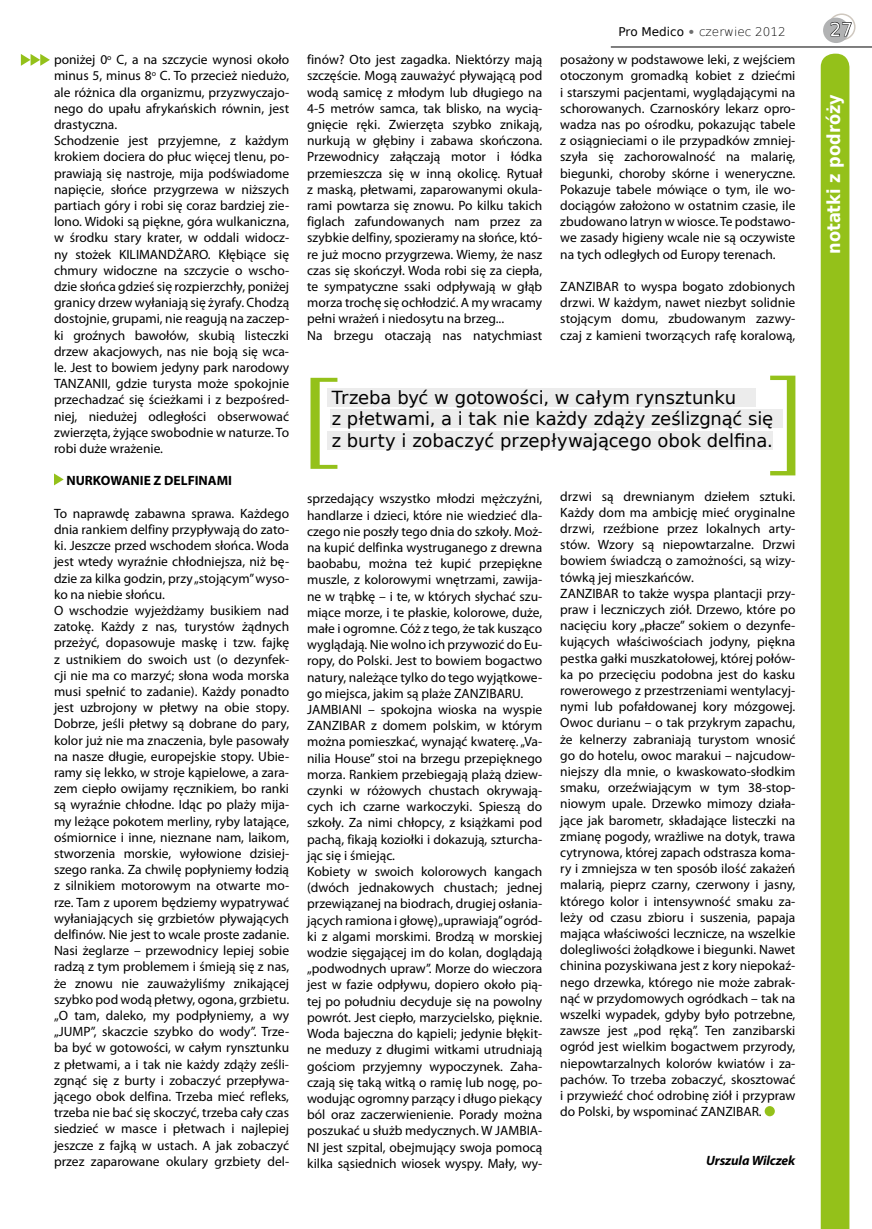
<style>
.page{position:relative;width:872px;height:1229px;background:#fff}
.page>*{position:absolute;margin:0;border:0;box-sizing:border-box;transform-origin:0 0}
.t1{font:18px/21.6px "DejaVu Sans";letter-spacing:-.005em;color:#000}
.t2{font:700 18px "DejaVu Sans Condensed";color:#fff}
.t3{font:18px "DejaVu Sans";color:#fff}
.t4{font:13.5px/16.2px "Myriad Pro";color:#000}
.t5{font:700 13.5px "Myriad Pro";color:#000}
.t6{font:italic 700 13.5px "Myriad Pro";letter-spacing:-.01em;color:#000}
.t7{font:200 12px "DejaVu Sans";color:#000}
.s1{font-weight:400}
.s2{font-family:"Ottawa";font-weight:400;color:#6e6e6e}
</style>
<div class="page">
<div style="left:828px;top:13px;width:27px;height:27px;border:2px solid #cfc8bf;border-radius:50%"></div>
<div style="left:823px;top:18px;width:26px;height:25px;background:#b1b2b3;border-radius:50%"></div>
<hr style="left:611px;top:47px;width:261px;height:1px;background:#000">
<svg style="left:830px;top:22px;width:22px;height:15px"></svg>
<div style="left:327px;top:431px;width:445px;height:19px;background:#ececec"></div>
<div style="left:330px;top:409px;width:452px;height:19px;background:#ececec"></div>
<div style="left:327px;top:388px;width:428px;height:19px;background:#ececec"></div>
<div style="left:820px;top:54px;width:29px;height:1175px;background:#94c11a"></div>
<div style="left:826px;top:94px;width:14px;height:256px;background:#94c11a"></div>
<svg style="left:54px;top:473px;width:10px;height:12px"></svg>
<div style="left:764px;top:1106px;width:11px;height:10px;background:#94c11a;border-radius:50%"></div>
<svg style="left:310px;top:378px;width:27px;height:91px"></svg>
<svg style="left:770px;top:376px;width:25px;height:99px"></svg>
<svg style="left:21px;top:54px;width:29px;height:12px"></svg>
<p class="t4" style="left:54px;top:51px;width:237px">poniżej 0<sup>o</sup> C, a na szczycie wynosi około minus 5, minus 8<sup>o</sup> C. To przecież niedużo, ale różnica dla organizmu, przyzwyczajo&shy;nego do upału afrykańskich równin, jest drastyczna.<br>Schodzenie jest przyjemne, z każdym krokiem dociera do płuc więcej tlenu, po&shy;prawiają się nastroje, mija podświadome napięcie, słońce przygrzewa w niższych partiach góry i robi się coraz bardziej zie&shy;lono. Widoki są piękne, góra wulkaniczna, w środku stary krater, w oddali widocz&shy;ny stożek KILIMANDŻARO. Kłębiące się chmury widoczne na szczycie o wscho&shy;dzie słońca gdzieś się rozpierzchły, poniżej granicy drzew wyłaniają się żyrafy. Chodzą dostojnie, grupami, nie reagują na zaczep&shy;ki groźnych bawołów, skubią listeczki drzew akacjowych, nas nie boją się wca&shy;le. Jest to bowiem jedyny park narodowy TANZANII, gdzie turysta może spokojnie przechadzać się ścieżkami i z bezpośred&shy;niej, niedużej odległości obserwować zwierzęta, żyjące swobodnie w naturze. To robi duże wrażenie.</p>
<p class="t5" style="left:66px;top:472px;width:167px">NURKOWANIE Z DELFINAMI</p>
<p class="t4" style="left:54px;top:505px;width:237px">To naprawdę zabawna sprawa. Każdego dnia rankiem delfiny przypływają do zato&shy;ki. Jeszcze przed wschodem słońca. Woda jest wtedy wyraźnie chłodniejsza, niż bę&shy;dzie za kilka godzin, przy „stojącym” wyso&shy;ko na niebie słońcu.<br>O wschodzie wyjeżdżamy busikiem nad zatokę. Każdy z nas, turystów żądnych przeżyć, dopasowuje maskę i tzw. fajkę z ustnikiem do swoich ust (o dezynfek&shy;cji nie ma co marzyć; słona woda morska musi spełnić to zadanie). Każdy ponadto jest uzbrojony w płetwy na obie stopy.<br>Dobrze, jeśli płetwy są dobrane do pary, kolor już nie ma znaczenia, byle pasowały na nasze długie, europejskie stopy. Ubie&shy;ramy się lekko, w stroje kąpielowe, a zara&shy;zem ciepło owijamy ręcznikiem, bo ranki są wyraźnie chłodne. Idąc po plaży mija&shy;my leżące pokotem merliny, ryby latające, ośmiornice i inne, nieznane nam, laikom, stworzenia morskie, wyłowione dzisiej&shy;szego ranka. Za chwilę popłyniemy łodzią z silnikiem motorowym na otwarte mo&shy;rze. Tam z uporem będziemy wypatrywać wyłaniających się grzbietów pływających delfinów. Nie jest to wcale proste zadanie.<br>Nasi żeglarze – przewodnicy lepiej sobie radzą z tym problemem i śmieją się z nas, że znowu nie zauważyliśmy znikającej szybko pod wodą płetwy, ogona, grzbietu. „O tam, daleko, my podpłyniemy, a wy „JUMP”, skaczcie szybko do wody”. Trze&shy;ba być w gotowości, w całym rynsztunku z płetwami, a i tak nie każdy zdąży ześli&shy;zgnąć się z burty i zobaczyć przepływa&shy;jącego obok delfina. Trzeba mieć refleks, trzeba nie bać się skoczyć, trzeba cały czas siedzieć w masce i płetwach i najlepiej jeszcze z fajką w ustach. A jak zobaczyć przez zaparowane okulary grzbiety del-</p>
<p class="t4" style="left:307px;top:51px;width:237px">finów? Oto jest zagadka. Niektórzy mają szczęście. Mogą zauważyć pływającą pod wodą samicę z młodym lub długiego na 4-5 metrów samca, tak blisko, na wycią&shy;gnięcie ręki. Zwierzęta szybko znikają, nurkują w głębiny i zabawa skończona.<br>Przewodnicy załączają motor i łódka przemieszcza się w inną okolicę. Rytuał z maską, płetwami, zaparowanymi okula&shy;rami powtarza się znowu. Po kilku takich figlach zafundowanych nam przez za szybkie delfiny, spozieramy na słońce, któ&shy;re już mocno przygrzewa. Wiemy, że nasz czas się skończył. Woda robi się za ciepła, te sympatyczne ssaki odpływają w głąb morza trochę się ochłodzić. A my wracamy pełni wrażeń i niedosytu na brzeg...<br>Na brzegu otaczają nas natychmiast</p>
<p class="t7" style="left:618px;top:22px;width:169px"><span class="s1">Pro Medico</span> <span class="s2">•</span> czerwiec 2012</p>
<h1 class="t3" style="left:829px;top:15px;width:24px">27</h1>
<p class="t4" style="left:560px;top:51px;width:237px;text-align:justify">posażony w podstawowe leki, z wejściem otoczonym gromadką kobiet z dziećmi i starszymi pacjentami, wyglądającymi na schorowanych. Czarnoskóry lekarz opro&shy;wadza nas po ośrodku, pokazując tabele z osiągnieciami o ile przypadków zmniej&shy;szyła się zachorowalność na malarię, biegunki, choroby skórne i weneryczne.<br>Pokazuje tabele mówiące o tym, ile wo&shy;dociągów założono w ostatnim czasie, ile zbudowano latryn w wiosce. Te podstawo&shy;we zasady higieny wcale nie są oczywiste na tych odległych od Europy terenach.</p>
<p class="t4" style="left:560px;top:278px;width:237px;text-align:justify">ZANZIBAR to wyspa bogato zdobionych drzwi. W każdym, nawet niezbyt solidnie stojącym domu, zbudowanym zazwy&shy;czaj z kamieni tworzących rafę koralową,</p>
<h1 class="t2" style="left:819px;top:254px;width:161px;rotate:-90deg">notatki z podróży</h1>
<h1 class="t1" style="left:332px;top:386px;width:443px">Trzeba być w gotowości, w całym rynsztunku<br>z płetwami, a i tak nie każdy zdąży ześlizgnąć się z burty i zobaczyć przepływającego obok delfina.</h1>
<p class="t4" style="left:307px;top:491px;width:237px">sprzedający wszystko młodzi mężczyźni, handlarze i dzieci, które nie wiedzieć dla&shy;czego nie poszły tego dnia do szkoły. Moż&shy;na kupić delfinka wystruganego z drewna baobabu, można też kupić przepiękne muszle, z kolorowymi wnętrzami, zawija&shy;ne w trąbkę – i te, w których słychać szu&shy;miące morze, i te płaskie, kolorowe, duże, małe i ogromne. Cóż z tego, że tak kusząco wyglądają. Nie wolno ich przywozić do Eu&shy;ropy, do Polski. Jest to bowiem bogactwo natury, należące tylko do tego wyjątkowe&shy;go miejsca, jakim są plaże ZANZIBARU.<br>JAMBIANI – spokojna wioska na wyspie ZANZIBAR z domem polskim, w którym można pomieszkać, wynająć kwaterę. „Va&shy;nilia House” stoi na brzegu przepięknego morza. Rankiem przebiegają plażą dziew&shy;czynki w różowych chustach okrywają&shy;cych ich czarne warkoczyki. Spieszą do szkoły. Za nimi chłopcy, z książkami pod pachą, fikają koziołki i dokazują, szturcha&shy;jąc się i śmiejąc.<br>Kobiety w swoich kolorowych kangach (dwóch jednakowych chustach; jednej przewiązanej na biodrach, drugiej osłania&shy;jących ramiona i głowę) „uprawiają” ogród&shy;ki z algami morskimi. Brodzą w morskiej wodzie sięgającej im do kolan, doglądają „podwodnych upraw”. Morze do wieczora jest w fazie odpływu, dopiero około pią&shy;tej po południu decyduje się na powolny powrót. Jest ciepło, marzycielsko, pięknie.<br>Woda bajeczna do kąpieli; jedynie błękit&shy;ne meduzy z długimi witkami utrudniają gościom przyjemny wypoczynek. Zaha&shy;czają się taką witką o ramię lub nogę, po&shy;wodując ogromny parzący i długo piekący ból oraz zaczerwienienie. Porady można poszukać u służb medycznych. W JAMBIA-NI jest szpital, obejmujący swoja pomocą kilka sąsiednich wiosek wyspy. Mały, wy-</p>
<p class="t4" style="left:560px;top:488px;width:237px">drzwi są drewnianym dziełem sztuki.<br>Każdy dom ma ambicję mieć oryginalne drzwi, rzeźbione przez lokalnych arty&shy;stów. Wzory są niepowtarzalne. Drzwi bowiem świadczą o zamożności, są wizy&shy;tówką jej mieszkańców.<br>ZANZIBAR to także wyspa plantacji przy&shy;praw i leczniczych ziół. Drzewo, które po nacięciu kory „płacze” sokiem o dezynfe&shy;kujących właściwościach jodyny, piękna pestka gałki muszkatołowej, której połów&shy;ka po przecięciu podobna jest do kasku rowerowego z przestrzeniami wentylacyj&shy;nymi lub pofałdowanej kory mózgowej.<br>Owoc durianu – o tak przykrym zapachu, że kelnerzy zabraniają turystom wnosić go do hotelu, owoc marakui – najcudow&shy;niejszy dla mnie, o kwaskowato-słodkim smaku, orzeźwiającym w tym 38-stop&shy;niowym upale. Drzewko mimozy działa&shy;jące jak barometr, składające listeczki na zmianę pogody, wrażliwe na dotyk, trawa cytrynowa, której zapach odstrasza koma&shy;ry i zmniejsza w ten sposób ilość zakażeń malarią, pieprz czarny, czerwony i jasny, którego kolor i intensywność smaku za&shy;leży od czasu zbioru i suszenia, papaja mająca właściwości lecznicze, na wszelkie dolegliwości żołądkowe i biegunki. Nawet chinina pozyskiwana jest z kory niepokaź&shy;nego drzewka, którego nie może zabrak&shy;nąć w przydomowych ogródkach – tak na wszelki wypadek, gdyby było potrzebne, zawsze jest „pod ręką”. Ten zanzibarski ogród jest wielkim bogactwem przyrody, niepowtarzalnych kolorów kwiatów i za&shy;pachów. To trzeba zobaczyć, skosztować i przywieźć choć odrobinę ziół i przypraw do Polski, by wspominać ZANZIBAR.</p>
<p class="t6" style="left:706px;top:1151px;width:91px">Urszula Wilczek</p>
</div>
